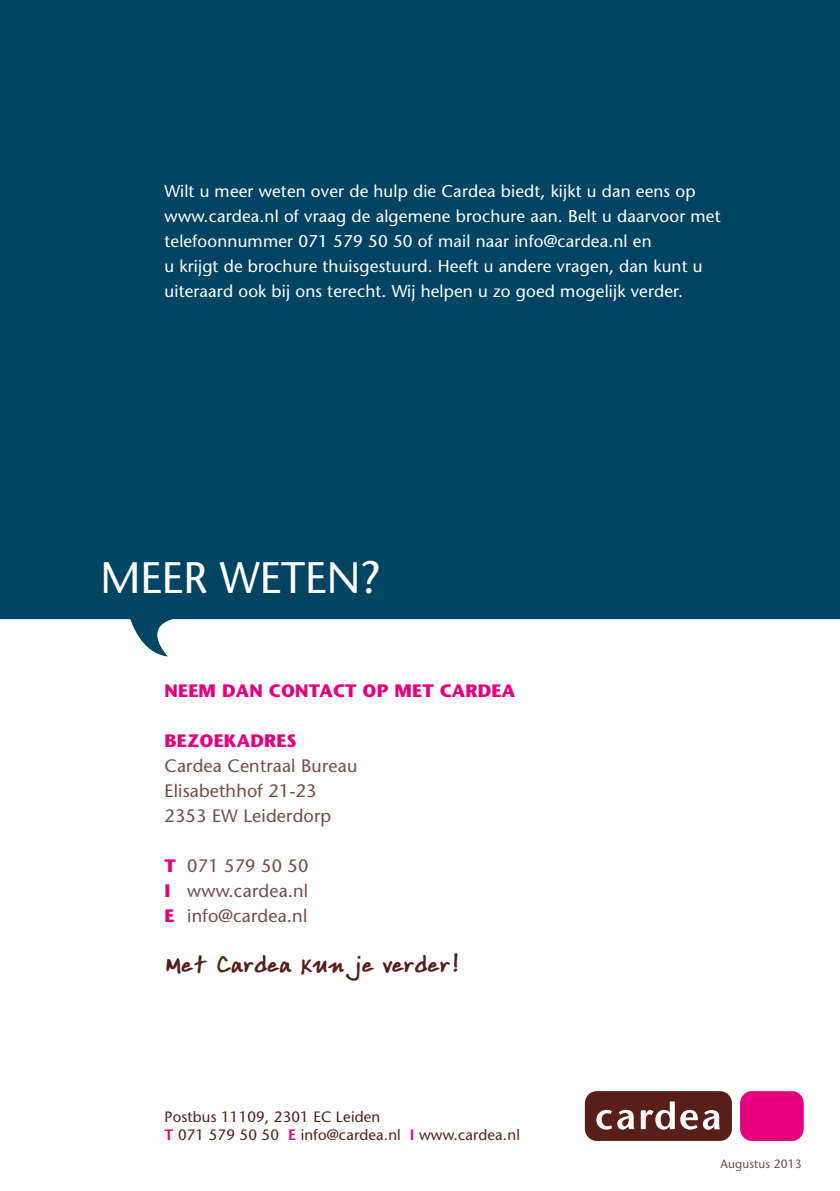
<style>
.page{position:relative;width:840px;height:1191px;background:#fff}
.page>*{position:absolute;margin:0;border:0;box-sizing:border-box;transform-origin:0 0}
.t1{font:44px "Stone Sans";color:#fff}
.t2{font:700 24px "Ardleys Hand";letter-spacing:.01em;color:#581e19}
.t3{font:18px/25px "Stone Sans";letter-spacing:.01em;color:#794b47}
.t4{font:700 18px "Stone Sans";letter-spacing:.01em;color:#e5007d}
.t5{font:17px/25px "Stone Sans";letter-spacing:.01em;color:#fff}
.t6{font:15px/18px "Stone Sans";letter-spacing:.01em;color:#581e19}
.t7{font:12px "Stone Sans";letter-spacing:.01em;color:#794b47}
.s1{font-weight:700;color:#e5007d}
.s2{font-weight:600;color:#e5007d}
</style>
<div class="page">
<div style="left:739px;top:1091px;width:64px;height:49px;background:#e5007d;border-radius:12px"></div>
<div style="left:584px;top:1091px;width:147px;height:49px;background:#581e19;border-radius:12px"></div>
<svg style="left:596px;top:1109px;width:15px;height:20px"></svg>
<svg style="left:617px;top:1109px;width:17px;height:20px"></svg>
<svg style="left:640px;top:1101px;width:34px;height:28px"></svg>
<svg style="left:680px;top:1109px;width:39px;height:20px"></svg>
<div style="left:0;top:0;width:839px;height:656px;background:#004464"></div>
<p class="t5" style="left:164px;top:178px;width:557px">Wilt u meer weten over de hulp die Cardea biedt, kijkt u dan eens op www.cardea.nl of vraag de algemene brochure aan. Belt u daarvoor met telefoonnummer 071 579 50 50 of mail naar info@cardea.nl en<br>u krijgt de brochure thuisgestuurd. Heeft u andere vragen, dan kunt u uiteraard ook bij ons terecht. Wij helpen u zo goed mogelijk verder.</p>
<h1 class="t1" style="left:100px;top:550px;width:281px">MEER WETEN?</h1>
<p class="t4" style="left:164px;top:679px;width:118px">NEEM DAN CONT</p>
<p class="t4" style="left:319px;top:679px;width:197px">ACT OP MET CARDEA</p>
<p class="t4" style="left:164px;top:729px;width:133px">BEZOEKADRES</p>
<p class="t3" style="left:164px;top:753px;width:194px">Cardea Centraal Bureau<br>Elisabethhof 21-23<br>2353 EW Leiderdorp</p>
<p class="t3" style="left:164px;top:853px;width:145px;text-align:justify"><span class="s1">T</span> 071 579 50 50<br><span class="s1">I</span> www.cardea.nl <span class="s1">E</span> info@cardea.nl</p>
<h2 class="t2" style="left:164px;top:950px;width:295px">Met Cardea kun je verder!</h2>
<p class="t6" style="left:164px;top:1107px;width:356px">Postbus 11109, 2301 EC Leiden<br><span class="s2">T</span> 071 579 50 50 <span class="s2">E</span> info@cardea.nl <span class="s2">I</span> www.cardea.nl</p>
<p class="t7" style="left:720px;top:1156px;width:82px">Augustus 2013</p>
</div>
